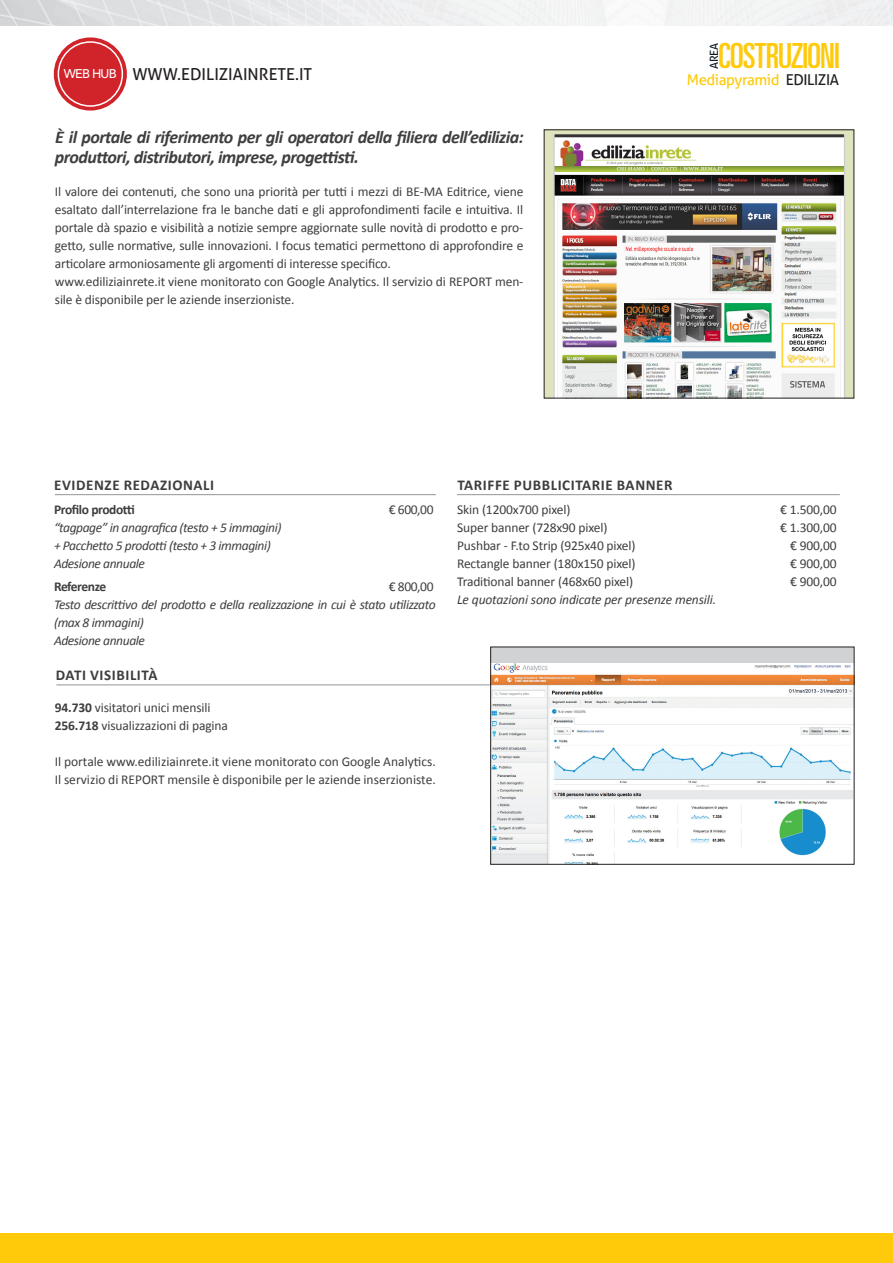
<style>
.page{position:relative;width:893px;height:1263px;background:#fff}
.page>*{position:absolute;margin:0;border:0;box-sizing:border-box;transform-origin:0 0}
.t1{font:ultra-condensed 34.65px "Univers LT Std";letter-spacing:-.03em;color:#feca0a}
.t2{font:italic 700 18px/19.5px "Calibri";letter-spacing:-.03em;color:#3e3e3f}
.t3{font:16.5px "Aller";color:#231f20}
.t4{font:700 15px "Calibri";letter-spacing:.04em;color:#3e3e3f}
.t5{font:15px "Aller";letter-spacing:-.03em;color:#feca0a}
.t6{font:13.5px/18px "Calibri";letter-spacing:-.01em;color:#3e3e3f}
.t7{font:italic 13.5px/18px "Calibri";letter-spacing:-.03em;color:#3e3e3f}
.t8{font:italic 13.5px "Calibri";letter-spacing:-.01em;color:#3e3e3f}
.t9{font:700 13.5px "Calibri";letter-spacing:-.03em;color:#3e3e3f}
.t10{font:500 12.6px "Avenir LT Std";letter-spacing:-.06em;color:#fff}
.t11{font:11.4px "Aller";color:#0c1a22}
.s1{color:#231f20}
.s2{font-weight:700}
</style>
<div class="page">
<hr style="left:56px;top:684px;width:552px;height:1px;background:#939598">
<img style="left:0;top:0;width:893px;height:26px">
<div style="left:54px;top:37px;width:73px;height:74px;border:9px solid #d1232a;border-radius:50%"></div>
<div style="left:58px;top:42px;width:64px;height:64px;background:#d1232a;border-radius:50%"></div>
<div style="left:58px;top:41px;width:65px;height:66px;border:2px solid #fff;border-radius:50%"></div>
<hr style="left:55px;top:494px;width:381px;height:1px;background:#939598">
<hr style="left:457px;top:494px;width:383px;height:1px;background:#939598">
<div style="left:0;top:1233px;width:893px;height:30px;background:#feca0a"></div>
<div style="left:491px;top:647px;width:363px;height:217px;background:#d1d2d4"></div>
<img style="left:492px;top:663px;width:360px;height:199px">
<img style="left:546px;top:132px;width:306px;height:264px">
<p class="t10" style="left:64px;top:67px;width:54px">WEB HUB</p>
<p class="t11" style="left:707px;top:69px;width:27px;rotate:-90deg">AREA</p>
<h1 class="t1" style="left:719px;top:36px;width:123px">COSTRUZIONI</h1>
<p class="t3" style="left:132px;top:64px;width:181px">WWW.EDILIZIAINRETE.IT</p>
<p class="t5" style="left:687px;top:71px;width:124px">MEDIAPYRAMID <span class="s1">EDILIZIA</span></p>
<h2 class="t2" style="left:55px;top:127px;width:470px">è il portale di riferimento per gli operatori della filiera dell’edilizia: produttori, distributori, imprese, progettisti.</h2>
<p class="t6" style="left:55px;top:183px;width:470px">Il valore dei contenuti, che sono una priorità per tutti i mezzi di BE-MA Editrice, viene esaltato dall’interrelazione fra le banche dati e gli approfondimenti facile e intuitiva. Il portale dà spazio e visibilità a notizie sempre aggiornate sulle novità di prodotto e pro&shy;getto, sulle normative, sulle innovazioni. I focus tematici permettono di approfondire e articolare armoniosamente gli argomenti di interesse specifico.<br>www.ediliziainrete.it viene monitorato con Google Analytics. Il servizio di REPORT men&shy;sile è disponibile per le aziende inserzioniste.</p>
<p class="t4" style="left:54px;top:475px;width:161px">EVIDENZE REDAZIONALI</p>
<p class="t9" style="left:54px;top:501px;width:83px">Profilo prodotti</p>
<p class="t6" style="left:389px;top:501px;width:46px">€ 600,00</p>
<p class="t7" style="left:54px;top:518px;width:229px">“tagpage” in anagrafica (testo + 5 immagini) + Pacchetto 5 prodotti (testo + 3 immagini)<br>Adesione annuale</p>
<p class="t9" style="left:54px;top:577px;width:54px">Referenze</p>
<p class="t6" style="left:389px;top:577px;width:46px">€ 800,00</p>
<p class="t7" style="left:54px;top:595px;width:383px">Testo descrittivo del prodotto e della realizzazione in cui è stato utilizzato (max 8 immagini)<br>Adesione annuale</p>
<p class="t4" style="left:56px;top:666px;width:103px">DATI VISIBILITà</p>
<p class="t6" style="left:55px;top:698px;width:175px"><span class="s2">94.730</span> visitatori unici mensili<br><span class="s2">256.718</span> visualizzazioni di pagina</p>
<p class="t6" style="left:55px;top:752px;width:382px">Il portale www.ediliziainrete.it viene monitorato con Google Analytics.<br>Il servizio di REPORT mensile è disponibile per le aziende inserzioniste.</p>
<p class="t4" style="left:457px;top:475px;width:217px">TARIFFE PUBBLICITARIE BANNER</p>
<p class="t6" style="left:457px;top:501px;width:115px">Skin (1200x700 pixel)</p>
<p class="t6" style="left:780px;top:501px;width:58px">€ 1.500,00</p>
<p class="t6" style="left:457px;top:519px;width:152px">Super banner (728x90 pixel)</p>
<p class="t6" style="left:780px;top:519px;width:58px">€ 1.300,00</p>
<p class="t6" style="left:457px;top:537px;width:180px">Pushbar - F.to Strip (925x40 pixel)</p>
<p class="t6" style="left:790px;top:537px;width:48px">€ 900,00</p>
<p class="t6" style="left:457px;top:555px;width:180px">Rectangle banner (180x150 pixel)</p>
<p class="t6" style="left:790px;top:555px;width:48px">€ 900,00</p>
<p class="t6" style="left:457px;top:573px;width:177px">Traditional banner (468x60 pixel)</p>
<p class="t6" style="left:790px;top:573px;width:48px">€ 900,00</p>
<p class="t8" style="left:457px;top:591px;width:261px">Le quotazioni sono indicate per presenze mensili.</p>
</div>
